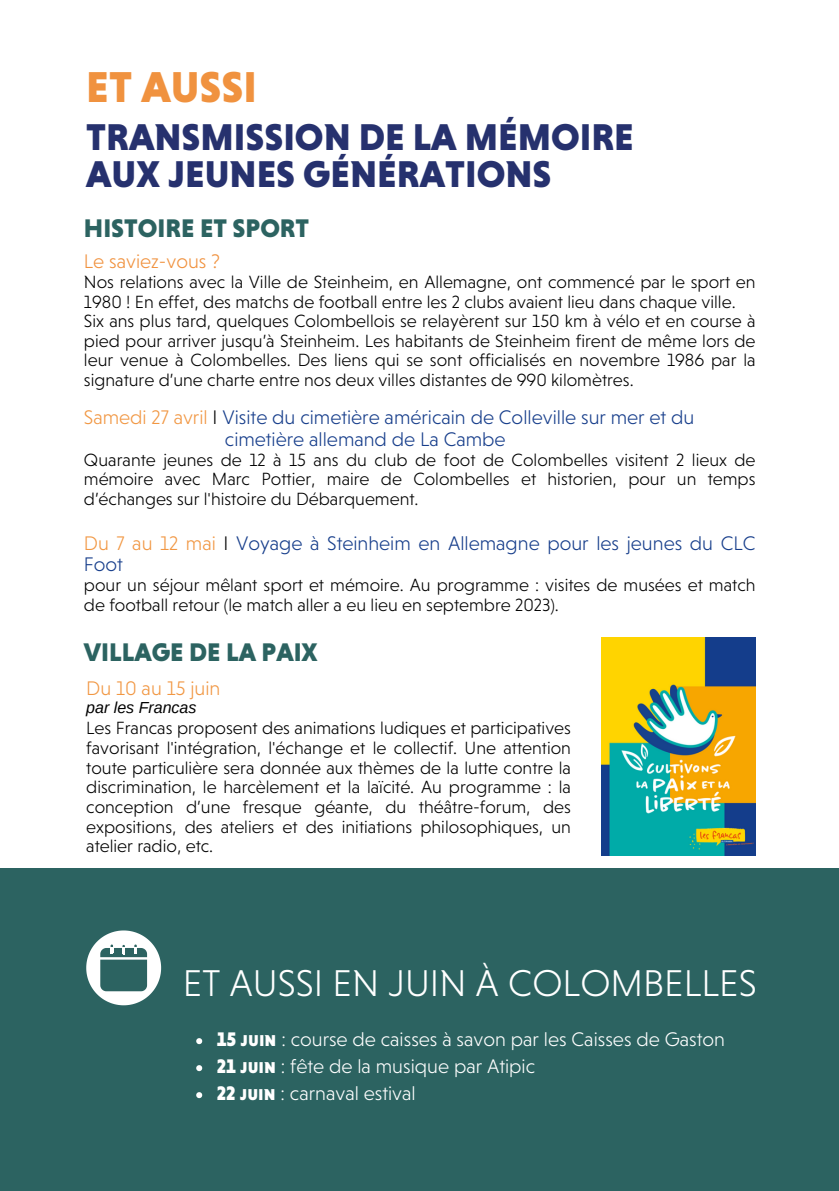
<style>
.page{position:relative;width:839px;height:1191px;background:#fff}
.page>*{position:absolute;margin:0;border:0;box-sizing:border-box;transform-origin:0 0}
.t1{font:44px "Niveau Grotesk Black Small Caps";color:#f0923f}
.t2{font:38px/37.6px "Niveau Grotesk Black Small Caps";color:#26316e}
.t3{font:300 38px "Niveau Grotesk";color:#fff}
.t4{font:26px "Niveau Grotesk Black Small Caps";color:#2c6361}
.t5{font:300 20px/21.6px "Niveau Grotesk";color:#173e8b}
.t6{font:300 20px "Niveau Grotesk";color:#fff}
.t7{font:300 20px "Niveau Grotesk";color:#f0923f}
.t8{font:300 20px "Niveau Grotesk";color:#f19743}
.t9{font:300 18px/19.6px "Niveau Grotesk";color:#000}
.t10{font:italic 16px "Arimo";color:#000}
.s1{color:#f19743}
.s2{color:#000}
.s3{font-family:"Niveau Grotesk Black Small Caps";font-weight:400}
</style>
<div class="page">
<img style="left:602px;top:638px;width:153px;height:217px">
<div style="left:0;top:869px;width:838px;height:322px;background:#2c6361"></div>
<svg style="left:86px;top:930px;width:75px;height:75px"></svg>
<svg style="left:196px;top:1038px;width:6px;height:6px"></svg>
<svg style="left:196px;top:1065px;width:6px;height:6px"></svg>
<svg style="left:196px;top:1092px;width:6px;height:6px"></svg>
<h3 class="t1" style="left:86px;top:61px;width:172px">ET AUSSI</h3>
<h3 class="t2" style="left:86px;top:118px;width:549px">TRANSMISSION DE LA MÉMOIRE<br>AUX JEUNES GÉNÉRATIONS</h3>
<p class="t4" style="left:84px;top:212px;width:227px">HISTOIRE ET SPORT</p>
<h4 class="t7" style="left:84px;top:250px;width:137px">Le saviez-vous ?</h4>
<h4 class="t9" style="left:84px;top:272px;width:673px">Nos relations avec la Ville de Steinheim, en Allemagne, ont commencé par le sport en 1980 ! En effet, des matchs de football entre les 2 clubs avaient lieu dans chaque ville.<br>Six ans plus tard, quelques Colombellois se relayèrent sur 150 km à vélo et en course à pied pour arriver jusqu’à Steinheim. Les habitants de Steinheim firent de même lors de leur venue à Colombelles. Des liens qui se sont officialisés en novembre 1986 par la signature d’une charte entre nos deux villes distantes de 990 kilomètres.</h4>
<h4 class="t5" style="left:225px;top:406px;width:471px;text-indent:-141px"><span class="s1">Samedi 27 avril</span> <span class="s2">I</span> Visite du cimetière américain de Colleville sur mer et du cimetière allemand de La Cambe</h4>
<h4 class="t9" style="left:84px;top:450px;width:673px;text-align:justify">Quarante jeunes de 12 à 15 ans du club de foot de Colombelles visitent 2 lieux de mémoire avec Marc Pottier, maire de Colombelles et historien, pour un temps d’échanges sur l'histoire du Débarquement.</h4>
<h4 class="t5" style="left:84px;top:532px;width:673px"><span class="s1">Du 7 au 12 mai</span> <span class="s2">I</span> Voyage à Steinheim en Allemagne pour les jeunes du CLC<br>Foot</h4>
<h4 class="t9" style="left:84px;top:575px;width:673px">pour un séjour mêlant sport et mémoire. Au programme : visites de musées et match de football retour (le match aller a eu lieu en septembre 2023).</h4>
<p class="t4" style="left:84px;top:637px;width:235px">VILLAGE DE LA PAIX</p>
<p class="t8" style="left:86px;top:676px;width:136px">Du 10 au 15 juin</p>
<h3 class="t10" style="left:86px;top:698px;width:112px">par les Francas</h3>
<p class="t9" style="left:86px;top:718px;width:486px;text-align:justify">Les Francas proposent des animations ludiques et participatives favorisant l'intégration, l'échange et le collectif. Une attention toute particulière sera donnée aux thèmes de la lutte contre la discrimination, le harcèlement et la laïcité. Au programme : la conception d’une fresque géante, du théâtre-forum, des expositions, des ateliers et des initiations philosophiques, un atelier radio, etc.</p>
<h4 class="t3" style="left:183px;top:961px;width:575px">ET AUSSI EN JUIN À COLOMBELLES</h4>
<h2 class="t6" style="left:217px;top:1027px;width:509px"><span class="s3">15 juin</span> : course de caisses à savon par les Caisses de Gaston</h2>
<p class="t6" style="left:217px;top:1054px;width:320px"><span class="s3">21 juin</span> : fête de la musique par Atipic</p>
<p class="t6" style="left:217px;top:1081px;width:200px"><span class="s3">22 juin</span> : carnaval estival</p>
</div>
